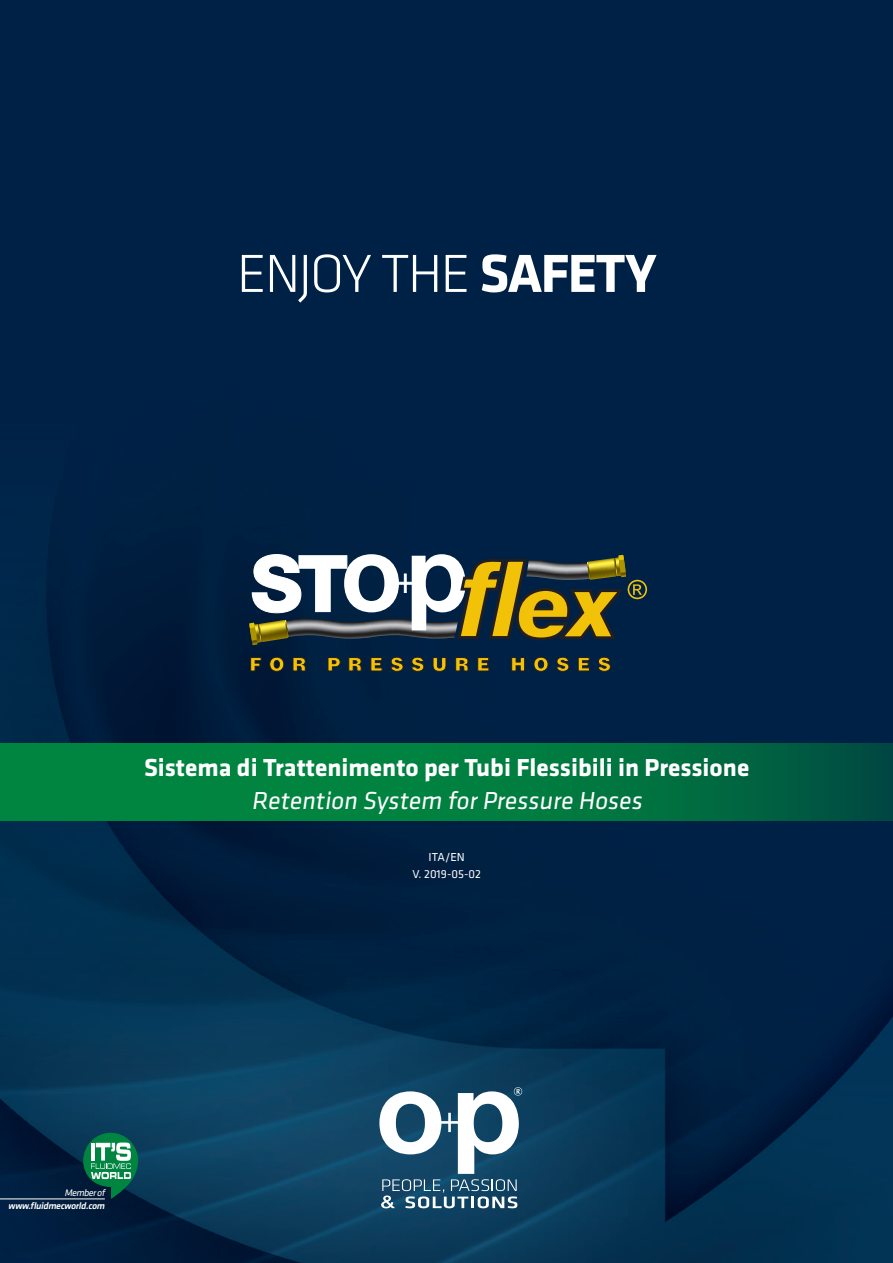
<style>
.page{position:relative;width:893px;height:1263px;background:#fff}
.page>*{position:absolute;margin:0;border:0;box-sizing:border-box;transform-origin:0 0}
.t1{font:300 55.5px "Klavika";letter-spacing:-.03em;color:#fff}
.t2{font:700 25.5px "Klavika";color:#fff}
.t3{font:25.5px "Klavika";color:#fff}
.t4{font:12px/16.5px "Klavika";color:#fff;text-align:center}
.t5{font:italic 9.9px "Klavika";color:#fff}
.t6{font:italic 500 9.75px "Klavika";color:#fff}
.s1{font-weight:700}
</style>
<div class="page">
<img style="left:0;top:0;width:893px;height:1263px">
<svg style="left:83px;top:1133px;width:55px;height:66px;background:#2f7d63"></svg>
<hr style="left:0;top:1198px;width:105px;height:1px;background:#fff">
<svg style="left:379px;top:1087px;width:143px;height:121px"></svg>
<svg style="left:0;top:744px;width:893px;height:77px;background:#007740"></svg>
<svg style="left:250px;top:657px;width:12px;height:15px"></svg>
<svg style="left:269px;top:656px;width:16px;height:16px"></svg>
<svg style="left:292px;top:657px;width:15px;height:15px"></svg>
<svg style="left:327px;top:657px;width:14px;height:15px"></svg>
<svg style="left:348px;top:657px;width:14px;height:15px"></svg>
<svg style="left:370px;top:657px;width:13px;height:15px"></svg>
<svg style="left:390px;top:656px;width:14px;height:16px"></svg>
<svg style="left:411px;top:656px;width:14px;height:16px"></svg>
<svg style="left:432px;top:657px;width:15px;height:15px"></svg>
<svg style="left:455px;top:657px;width:14px;height:15px"></svg>
<svg style="left:477px;top:657px;width:13px;height:15px"></svg>
<svg style="left:511px;top:657px;width:14px;height:15px"></svg>
<svg style="left:533px;top:656px;width:16px;height:16px"></svg>
<svg style="left:556px;top:656px;width:14px;height:16px"></svg>
<svg style="left:577px;top:657px;width:13px;height:15px"></svg>
<svg style="left:597px;top:656px;width:14px;height:16px"></svg>
<svg style="left:249px;top:554px;width:398px;height:91px"></svg>
<h1 class="t1" style="left:237px;top:240px;width:421px">ENJOY THE <span class="s1">SAFETY</span></h1>
<p class="t2" style="left:144px;top:749px;width:607px">Sistema di Trattenimento per Tubi Flessibili in Pressione</p>
<p class="t3" style="left:251px;top:783px;width:396px">Retention System forPressure Hoses</p>
<p class="t4" style="left:412px;top:849px;width:70px">ITA/EN<br>V. 2019-05-02</p>
<p class="t5" style="left:65px;top:1186px;width:44px">Memberof</p>
<p class="t6" style="left:8px;top:1199px;width:100px">www.fluidmecworld.com</p>
</div>
